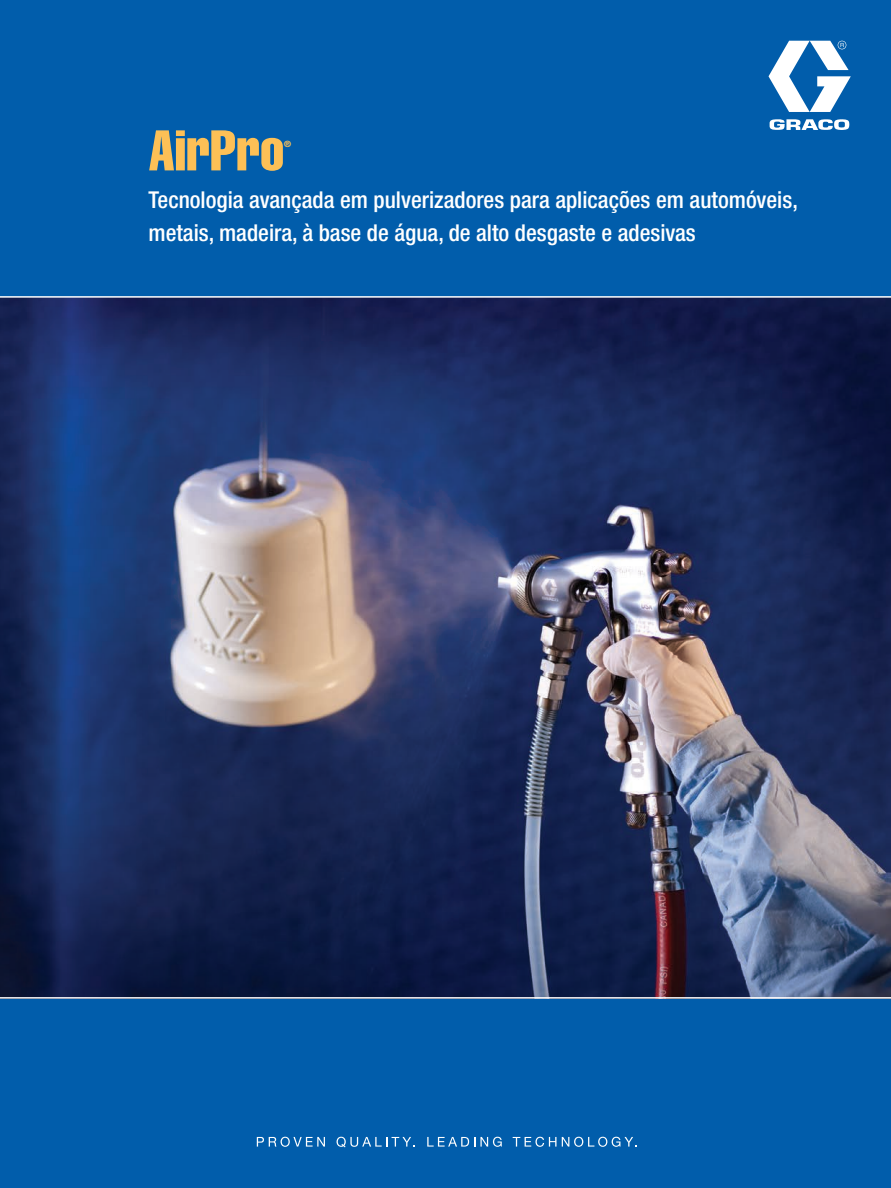
<style>
.page{position:relative;width:891px;height:1188px;background:#015dab}
.page>*{position:absolute;margin:0;border:0;box-sizing:border-box;transform-origin:0 0}
.t1{font:56.25px "Helvetica LT Std Comp";color:#fdc056}
.t2{font:500 condensed 23.25px/32.2px "Helvetica Neue LT Std";color:#fff}
.t3{font:8.7px "Helvetica LT Std Comp";color:#fdc056}
</style>
<div class="page">
<img style="left:0;top:298px;width:891px;height:699px">
<svg style="left:769px;top:41px;width:82px;height:89px"></svg>
<hr style="left:0;top:296px;width:891px;height:2px;background:#fff">
<hr style="left:0;top:997px;width:891px;height:2px;background:#fff">
<svg style="left:257px;top:1137px;width:68px;height:10px"></svg>
<svg style="left:337px;top:1137px;width:78px;height:10px"></svg>
<svg style="left:427px;top:1137px;width:75px;height:10px"></svg>
<svg style="left:513px;top:1137px;width:124px;height:10px"></svg>
<p class="t1" style="left:149px;top:115px;width:137px">AirPro</p>
<p class="t3" style="left:284px;top:139px;width:8px">®</p>
<p class="t2" style="left:149px;top:184px;width:651px">Tecnologia avançada em pulverizadores para aplicações em automóveis, metais, madeira, à base de água, de alto desgaste e adesivas</p>
</div>
